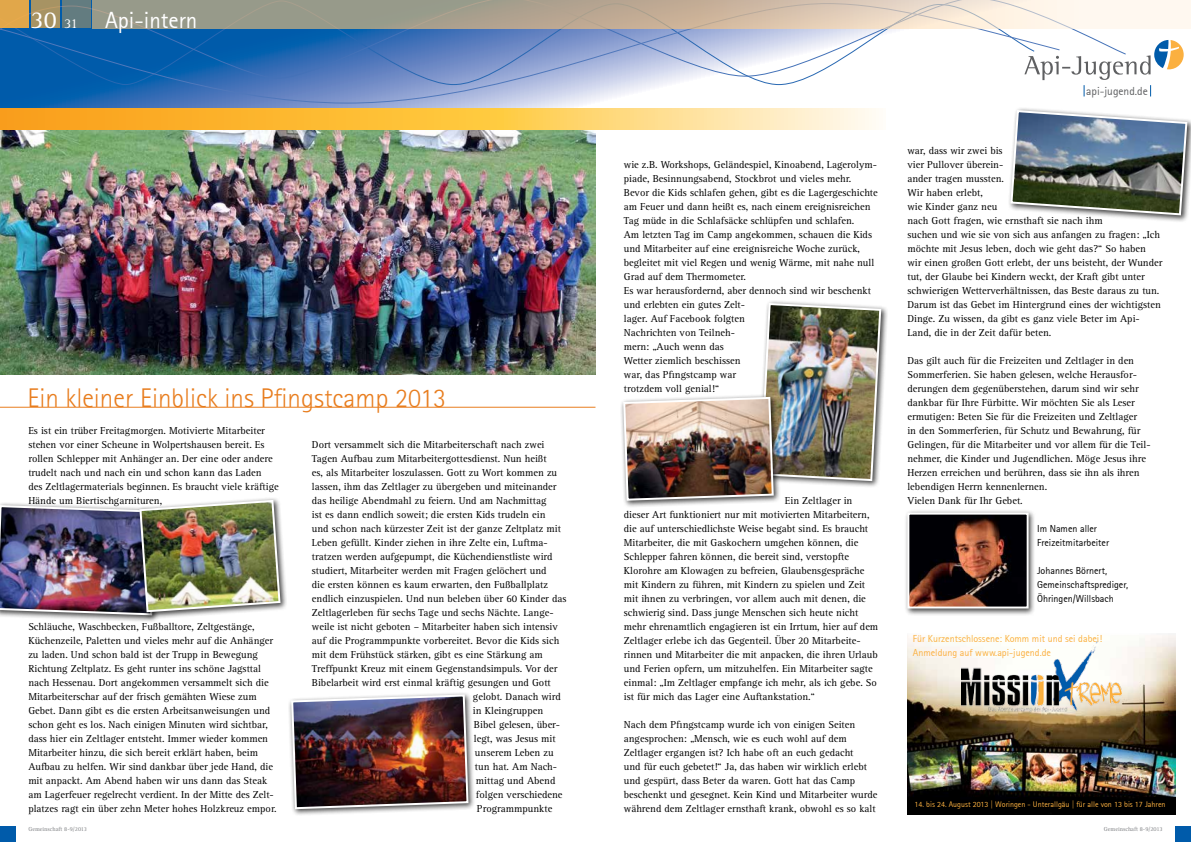
<style>
.page{position:relative;width:1191px;height:842px;background:#fff}
.page>*{position:absolute;margin:0;border:0;box-sizing:border-box;transform-origin:0 0}
.t1{font:300 27px "Rotis Sans Serif Std";color:#e87d1e}
.t2{font:23px "Agfa Rotis Sans Serif";color:#fff}
.t3{font:11.5px "Agfa Rotis Sans Serif";color:#5f6062}
.t4{font:10.4px/14px "Rotis Serif Std";color:#000}
.t5{font:10px/14px "Agfa Rotis Sans Serif";color:#000}
.t6{font:10px/14px "Agfa Rotis Sans Serif";color:#fbb040}
.t7{font:8px "Agfa Rotis Sans Serif";color:#fbb040}
.t8{font:6px "Rotis Serif Std";color:#808285}
.s1{font-family:"Rotis Serif Std";font-size:25px}
.s2{font-family:"Rotis Serif Std";font-size:14px}
</style>
<div class="page">
<img style="left:907px;top:634px;width:268px;height:181px">
<img style="left:0;top:130px;width:595px;height:245px">
<div style="left:1175px;top:826px;width:16px;height:16px;background:#005baa"></div>
<div style="left:0;top:826px;width:16px;height:16px;background:#005baa"></div>
<svg style="left:0;top:28px;width:1191px;height:81px"></svg>
<svg style="left:0;top:3px;width:1060px;height:101px"></svg>
<div style="left:31px;top:0;width:29px;height:28px;background:#a79363"></div>
<svg style="left:62px;top:0;width:28px;height:28px"></svg>
<div style="left:0;top:0;width:29px;height:28px;background:#e1a74a"></div>
<svg style="left:93px;top:0;width:1098px;height:28px;background:#c4bbaa"></svg>
<svg style="left:0;top:109px;width:876px;height:21px;background:#fdc75c"></svg>
<hr style="left:0;top:407px;width:595px;height:1px;background:#e87d1e">
<div style="left:756px;top:300px;width:132px;height:188px;background:#000;opacity:.75"></div>
<div style="left:288px;top:691px;width:187px;height:125px;background:#000;opacity:.75"></div>
<img style="left:290px;top:693px;width:179px;height:117px">
<div style="left:1007px;top:107px;width:184px;height:116px;background:#000;opacity:.75"></div>
<svg style="left:951px;top:35px;width:240px;height:181px"></svg>
<div style="left:620px;top:394px;width:161px;height:114px;background:#000;opacity:.75"></div>
<img style="left:622px;top:302px;width:260px;height:200px">
<div style="left:904px;top:509px;width:132px;height:107px;background:#000;opacity:.75"></div>
<img style="left:910px;top:516px;width:115px;height:89px">
<div style="left:907px;top:513px;width:121px;height:95px;border:2px solid #fff"></div>
<div style="left:0;top:502px;width:163px;height:121px;background:#000;opacity:.75"></div>
<div style="left:136px;top:497px;width:151px;height:122px;background:#000;opacity:.75"></div>
<img style="left:0;top:499px;width:282px;height:117px">
<img style="left:961px;top:641px;width:160px;height:71px">
<div style="left:914px;top:801px;width:255px;height:10px;background:#000"></div>
<h2 class="t2" style="left:31px;top:7px;width:168px"><span class="s1">30</span> <span class="s2">31</span> Api-intern</h2>
<h1 class="t1" style="left:27px;top:382px;width:420px">Ein kleiner Einblick ins Pfingstcamp 2013</h1>
<p class="t4" style="left:28px;top:424px;width:252px">Es ist ein trüber Freitagmorgen. Motivierte Mitarbeiter stehen vor einer Scheune in Wolpertshausen bereit. Es rollen Schlepper mit Anhänger an. Der eine oder andere trudelt nach und nach ein und schon kann das Laden<br>des Zeltlagermaterials beginnen. Es braucht viele kräftige Hände um Biertischgarnituren,</p>
<p class="t4" style="left:312px;top:438px;width:234px">Dort versammelt sich die Mitarbeiterschaft nach zwei</p>
<p class="t4" style="left:312px;top:452px;width:236px">Tagen Aufbau zum Mitarbeitergottesdienst. Nun heißt</p>
<p class="t4" style="left:312px;top:466px;width:247px">es, als Mitarbeiter loszulassen. Gott zu Wort kommen zu</p>
<p class="t4" style="left:312px;top:480px;width:246px">lassen, ihm das Zeltlager zu übergeben und miteinander</p>
<p class="t4" style="left:312px;top:494px;width:236px">das heilige Abendmahl zu feiern. Und am Nachmittag</p>
<p class="t4" style="left:312px;top:508px;width:235px">ist es dann endlich soweit; die ersten Kids trudeln ein</p>
<p class="t4" style="left:312px;top:522px;width:250px">und schon nach kürzester Zeit ist der ganze Zeltplatz mit</p>
<p class="t4" style="left:312px;top:536px;width:237px">Leben gefüllt. Kinder ziehen in ihre Zelte ein, Luftma-</p>
<p class="t4" style="left:312px;top:550px;width:242px">tratzen werden aufgepumpt, die Küchendienstliste wird</p>
<p class="t4" style="left:312px;top:564px;width:236px">studiert, Mitarbeiter werden mit Fragen gelöchert und</p>
<p class="t4" style="left:312px;top:578px;width:237px">die ersten können es kaum erwarten, den Fußballplatz</p>
<p class="t4" style="left:312px;top:592px;width:256px">endlich einzuspielen. Und nun beleben über 60 Kinder das</p>
<p class="t4" style="left:312px;top:606px;width:243px">Zeltlagerleben für sechs Tage und sechs Nächte. Lange-</p>
<p class="t4" style="left:312px;top:620px;width:247px">weile ist nicht geboten – Mitarbeiter haben sich intensiv</p>
<p class="t4" style="left:312px;top:634px;width:249px">auf die Programmpunkte vorbereitet. Bevor die Kids sich</p>
<p class="t4" style="left:312px;top:648px;width:232px">mit dem Frühstück stärken, gibt es eine Stärkung am</p>
<p class="t4" style="left:312px;top:662px;width:247px">Treffpunkt Kreuz mit einem Gegenstandsimpuls. Vor der</p>
<p class="t4" style="left:312px;top:676px;width:240px">Bibelarbeit wird erst einmal kräftig gesungen und Gott</p>
<p class="t4" style="left:473px;top:690px;width:89px">gelobt. Danach wird</p>
<p class="t4" style="left:473px;top:704px;width:72px">in Kleingruppen</p>
<p class="t4" style="left:474px;top:718px;width:88px">Bibel gelesen, über-</p>
<p class="t4" style="left:474px;top:732px;width:83px">legt, was Jesus mit</p>
<p class="t4" style="left:475px;top:746px;width:80px">unserem Leben zu</p>
<p class="t4" style="left:475px;top:760px;width:84px">tun hat. Am Nach-</p>
<p class="t4" style="left:476px;top:774px;width:81px">mittag und Abend</p>
<p class="t4" style="left:476px;top:788px;width:88px">folgen verschiedene</p>
<p class="t4" style="left:477px;top:802px;width:77px">Programmpunkte</p>
<p class="t4" style="left:28px;top:620px;width:250px">Schläuche, Waschbecken, Fußballtore, Zeltgestänge, Küchenzeile, Paletten und vieles mehr auf die Anhänger zu laden. Und schon bald ist der Trupp in Bewegung Richtung Zeltplatz. Es geht runter ins schöne Jagsttal nach Hessenau. Dort angekommen versammelt sich die Mitarbeiterschar auf der frisch gemähten Wiese zum Gebet. Dann gibt es die ersten Arbeitsanweisungen und schon geht es los. Nach einigen Minuten wird sichtbar, dass hier ein Zeltlager entsteht. Immer wieder kommen Mitarbeiter hinzu, die sich bereit erklärt haben, beim Aufbau zu helfen. Wir sind dankbar über jede Hand, die mit anpackt. Am Abend haben wir uns dann das Steak am Lagerfeuer regelrecht verdient. In der Mitte des Zelt&shy;platzes ragt ein über zehn Meter hohes Holzkreuz empor.</p>
<p class="t4" style="left:624px;top:158px;width:255px">wie z.B. Workshops, Geländespiel, Kinoabend, Lagerolym&shy;piade, Besinnungsabend, Stockbrot und vieles mehr.<br>Bevor die Kids schlafen gehen, gibt es die Lagergeschichte am Feuer und dann heißt es, nach einem ereignisreichen Tag müde in die Schlafsäcke schlüpfen und schlafen.<br>Am letzten Tag im Camp angekommen, schauen die Kids und Mitarbeiter auf eine ereignisreiche Woche zurück, begleitet mit viel Regen und wenig Wärme, mit nahe null Grad auf dem Thermometer.<br>Es war herausfordernd, aber dennoch sind wir beschenkt und erlebten ein gutes Zelt-<br>lager. Auf Facebook folgten<br>Nachrichten von Teilneh-<br>mern: „Auch wenn das<br>Wetter ziemlich beschissen<br>war, das Pfingstcamp war<br>trotzdem voll genial!“</p>
<p class="t4" style="left:624px;top:494px;width:256px;text-indent:161px">Ein Zeltlager in dieser Art funktioniert nur mit motivierten Mitarbeitern, die auf unterschiedlichste Weise begabt sind. Es braucht Mitarbeiter, die mit Gaskochern umgehen können, die Schlepper fahren können, die bereit sind, verstopfte Klorohre am Klowagen zu befreien, Glaubensgespräche mit Kindern zu führen, mit Kindern zu spielen und Zeit mit ihnen zu verbringen, vor allem auch mit denen, die schwierig sind. Dass junge Menschen sich heute nicht mehr ehrenamtlich engagieren ist ein Irrtum, hier auf dem Zeltlager erlebe ich das Gegenteil. Über 20 Mitarbeite&shy;rinnen und Mitarbeiter die mit anpacken, die ihren Urlaub und Ferien opfern, um mitzuhelfen. Ein Mitarbeiter sagte einmal: „Im Zeltlager empfange ich mehr, als ich gebe. So ist für mich das Lager eine Auftankstation.“</p>
<p class="t4" style="left:624px;top:718px;width:255px">Nach dem Pfingstcamp wurde ich von einigen Seiten angesprochen: „Mensch, wie es euch wohl auf dem Zeltlager ergangen ist? Ich habe oft an euch gedacht<br>und für euch gebetet!“ Ja, das haben wir wirklich erlebt und gespürt, dass Beter da waren. Gott hat das Camp beschenkt und gesegnet. Kein Kind und Mitarbeiter wurde während dem Zeltlager ernsthaft krank, obwohl es so kalt</p>
<p class="t3" style="left:1086px;top:84px;width:63px">api-jugend.de</p>
<p class="t4" style="left:907px;top:144px;width:256px">war, dass wir zwei bis<br>vier Pullover überein-<br>ander tragen mussten.<br>Wir haben erlebt,<br>wie Kinder ganz neu<br>nach Gott fragen, wie ernsthaft sie nach ihm<br>suchen und wie sie von sich aus anfangen zu fragen: „Ich möchte mit Jesus leben, doch wie geht das?“ So haben wir einen großen Gott erlebt, der uns beisteht, der Wunder tut, der Glaube bei Kindern weckt, der Kraft gibt unter schwierigen Wetterverhältnissen, das Beste daraus zu tun.<br>Darum ist das Gebet im Hintergrund eines der wichtigsten Dinge. Zu wissen, da gibt es ganz viele Beter im Api-Land, die in der Zeit dafür beten.</p>
<p class="t4" style="left:907px;top:354px;width:245px">Das gilt auch für die Freizeiten und Zeltlager in den Sommerferien. Sie haben gelesen, welche Herausfor&shy;derungen dem gegenüberstehen, darum sind wir sehr dankbar für Ihre Fürbitte. Wir möchten Sie als Leser ermutigen: Beten Sie für die Freizeiten und Zeltlager<br>in den Sommerferien, für Schutz und Bewahrung, für Gelingen, für die Mitarbeiter und vor allem für die Teil&shy;nehmer, die Kinder und Jugendlichen. Möge Jesus ihre Herzen erreichen und berühren, dass sie ihn als ihren lebendigen Herrn kennenlernen.<br>Vielen Dank für Ihr Gebet.</p>
<p class="t5" style="left:1037px;top:522px;width:74px">Im Namen aller<br>Freizeitmitarbeiter</p>
<p class="t5" style="left:1037px;top:564px;width:92px">Johannes Börnert,<br>Gemeinschaftsprediger,<br>Öhringen/Willsbach</p>
<p class="t6" style="left:913px;top:631px;width:191px">Für Kurzentschlossene: Komm mit und sei dabei!<br>Anmeldung auf www.api-jugend.de</p>
<p class="t7" style="left:914px;top:799px;width:253px">14. bis 24. August 2013 | Woringen - Unterallgäu | für alle von 13 bis 17 Jahren</p>
<p class="t8" style="left:28px;top:825px;width:60px">Gemeinschaft 8-9/2013</p>
<p class="t8" style="left:1103px;top:825px;width:60px">Gemeinschaft 8-9/2013</p>
</div>
